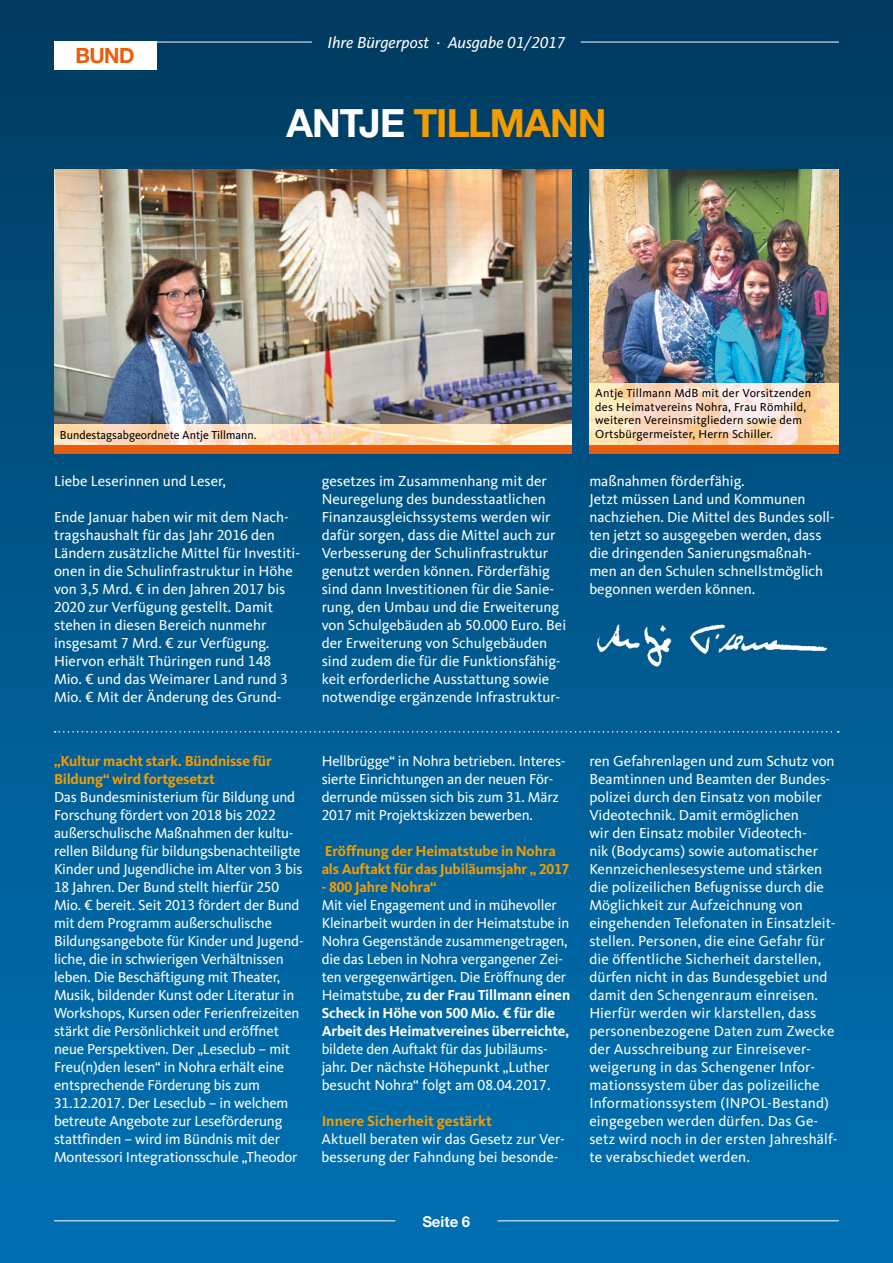
<style>
.page{position:relative;width:893px;height:1263px;background:#fff}
.page>*{position:absolute;margin:0;border:0;box-sizing:border-box;transform-origin:0 0}
.t1{font:700 39px "CDU Helvetica";letter-spacing:.015em;color:#f49b00}
.t2{font:700 21px "CDU Helvetica";color:#e95d0f}
.t3{font:italic 16.5px "CDU Kievit Tab";color:#fff}
.t4{font:15px/18px "CDU Kievit Tab";color:#fff}
.t5{font:700 15px/18px "CDU Kievit Tab";letter-spacing:-.01em;color:#f49b00}
.t6{font:700 15px "CDU Helvetica";color:#fff}
.t7{font:12px/13.5px "CDU Kievit Tab";letter-spacing:.02em;color:#000}
.t8{font:12px "CDU Kievit Tab";color:#000}
.s1{color:#fff}
.s2{font-weight:700}
</style>
<div class="page">
<div style="left:0;top:0;width:893px;height:1263px;background:linear-gradient(to bottom,#003d62,#0073b6)"></div>
<hr style="left:54px;top:42px;width:258px;height:1px;background:#fff">
<hr style="left:581px;top:42px;width:258px;height:1px;background:#fff">
<hr style="left:54px;top:1220px;width:341px;height:1px;background:#fff">
<hr style="left:497px;top:1220px;width:342px;height:1px;background:#fff">
<svg style="left:55px;top:731px;width:784px;height:1px"></svg>
<div style="left:54px;top:42px;width:102px;height:28px;background:#fff"></div>
<img style="left:54px;top:170px;width:517px;height:254px">
<img style="left:589px;top:170px;width:250px;height:213px">
<svg style="left:54px;top:424px;width:517px;height:22px;background:#fcdbb8"></svg>
<svg style="left:589px;top:383px;width:250px;height:63px;background:#fbdbbb"></svg>
<div style="left:54px;top:446px;width:517px;height:8px;background:#e95d0f"></div>
<div style="left:589px;top:446px;width:250px;height:8px;background:#e95d0f"></div>
<img style="left:589px;top:617px;width:249px;height:58px">
<h2 class="t2" style="left:76px;top:43px;width:60px">BUND</h2>
<p class="t3" style="left:327px;top:33px;width:239px">Ihre Bürgerpost · Ausgabe 01/2017</p>
<h1 class="t1" style="left:287px;top:99px;width:320px"><span class="s1">ANTJE</span> TILLMANN</h1>
<p class="t8" style="left:60px;top:428px;width:198px">Bundestagsabgeordnete Antje Tillmann.</p>
<p class="t7" style="left:595px;top:387px;width:217px">Antje Tillmann MdB mit der Vorsitzenden des Heimatvereins Nohra, Frau Römhild, weiteren Vereinsmitgliedern sowie dem Ortsbürgermeister, Herrn Schiller.</p>
<p class="t4" style="left:54px;top:472px;width:174px">Liebe Leserinnen und Leser,</p>
<p class="t4" style="left:54px;top:508px;width:248px">Ende Januar haben wir mit dem Nach&shy;tragshaushalt für das Jahr 2016 den Ländern zusätzliche Mittel für Investiti&shy;onen in die Schulinfrastruktur in Höhe von 3,5 Mrd. € in den Jahren 2017 bis 2020 zur Verfügung gestellt. Damit stehen in diesen Bereich nunmehr insgesamt 7 Mrd. € zur Verfügung.<br>Hiervon erhält Thüringen rund 148<br>Mio. € und das Weimarer Land rund 3<br>Mio. € Mit der Änderung des Grund-</p>
<p class="t4" style="left:322px;top:472px;width:246px">gesetzes im Zusammenhang mit der Neuregelung des bundesstaatlichen Finanzausgleichssystems werden wir dafür sorgen, dass die Mittel auch zur Verbesserung der Schulinfrastruktur genutzt werden können. Förderfähig sind dann Investitionen für die Sanie&shy;rung, den Umbau und die Erweiterung von Schulgebäuden ab 50.000 Euro. Bei der Erweiterung von Schulgebäuden sind zudem die für die Funktionsfähig&shy;keit erforderliche Ausstattung sowie notwendige ergänzende Infrastruktur-</p>
<p class="t4" style="left:589px;top:472px;width:247px">maßnahmen förderfähig.<br>Jetzt müssen Land und Kommunen nachziehen. Die Mittel des Bundes soll&shy;ten jetzt so ausgegeben werden, dass die dringenden Sanierungsmaßnah&shy;men an den Schulen schnellstmöglich begonnen werden können.</p>
<p class="t5" style="left:54px;top:752px;width:219px">„Kultur macht stark. Bündnisse für<br>Bildung“ wird fortgesetzt</p>
<p class="t4" style="left:54px;top:788px;width:251px">Das Bundesministerium für Bildung und Forschung fördert von 2018 bis 2022 außerschulische Maßnahmen der kultu&shy;rellen Bildung für bildungsbenachteiligte Kinder und Jugendliche im Alter von 3 bis 18 Jahren. Der Bund stellt hierfür 250<br>Mio. € bereit. Seit 2013 fördert der Bund mit dem Programm außerschulische Bildungsangebote für Kinder und Jugend&shy;liche, die in schwierigen Verhältnissen leben. Die Beschäftigung mit Theater, Musik, bildender Kunst oder Literatur in Workshops, Kursen oder Ferienfreizeiten stärkt die Persönlichkeit und eröffnet neue Perspektiven. Der „Leseclub – mit Freu(n)den lesen“ in Nohra erhält eine entsprechende Förderung bis zum 31.12.2017. Der Leseclub – in welchem betreute Angebote zur Leseförderung stattfinden – wird im Bündnis mit der Montessori Integrationsschule „Theodor</p>
<p class="t4" style="left:322px;top:752px;width:245px">Hellbrügge“ in Nohra betrieben. Interes&shy;sierte Einrichtungen an der neuen För&shy;derrunde müssen sich bis zum 31. März 2017 mit Projektskizzen bewerben.</p>
<p class="t5" style="left:322px;top:842px;width:249px">Eröffnung der Heimatstube in Nohra als Auftakt für das Jubiläumsjahr „ 2017</p>
<p class="t5" style="left:322px;top:878px;width:116px">- 800 Jahre Nohra“</p>
<p class="t4" style="left:322px;top:896px;width:250px">Mit viel Engagement und in mühevoller Kleinarbeit wurden in der Heimatstube in Nohra Gegenstände zusammengetragen, die das Leben in Nohra vergangener Zei&shy;ten vergegenwärtigen. Die Eröffnung der Heimatstube, <span class="s2">zu der Frau Tillmann einen Scheck in Höhe von 500 Mio. € für die Arbeit des Heimatvereines überreichte,</span></p>
<p class="t4" style="left:322px;top:1040px;width:230px">bildete den Auftakt für das Jubiläums&shy;jahr. Der nächste Höhepunkt „Luther besucht Nohra“ folgt am 08.04.2017.</p>
<p class="t5" style="left:322px;top:1112px;width:172px">Innere Sicherheit gestärkt</p>
<p class="t4" style="left:322px;top:1130px;width:245px">Aktuell beraten wir das Gesetz zur Ver&shy;besserung der Fahndung bei besonde-</p>
<p class="t4" style="left:589px;top:752px;width:250px">ren Gefahrenlagen und zum Schutz von Beamtinnen und Beamten der Bundes&shy;polizei durch den Einsatz von mobiler Videotechnik. Damit ermöglichen<br>wir den Einsatz mobiler Videotech-<br>nik (Bodycams) sowie automatischer Kennzeichenlesesysteme und stärken die polizeilichen Befugnisse durch die Möglichkeit zur Aufzeichnung von eingehenden Telefonaten in Einsatzleit&shy;stellen. Personen, die eine Gefahr für die öffentliche Sicherheit darstellen, dürfen nicht in das Bundesgebiet und damit den Schengenraum einreisen.<br>Hierfür werden wir klarstellen, dass personenbezogene Daten zum Zwecke der Ausschreibung zur Einreisever&shy;weigerung in das Schengener Infor&shy;mationssystem über das polizeiliche Informationssystem (INPOL-Bestand) eingegeben werden dürfen. Das Ge&shy;setz wird noch in der ersten Jahreshälf&shy;te verabschiedet werden.</p>
<p class="t6" style="left:423px;top:1212px;width:49px">Seite 6</p>
</div>
